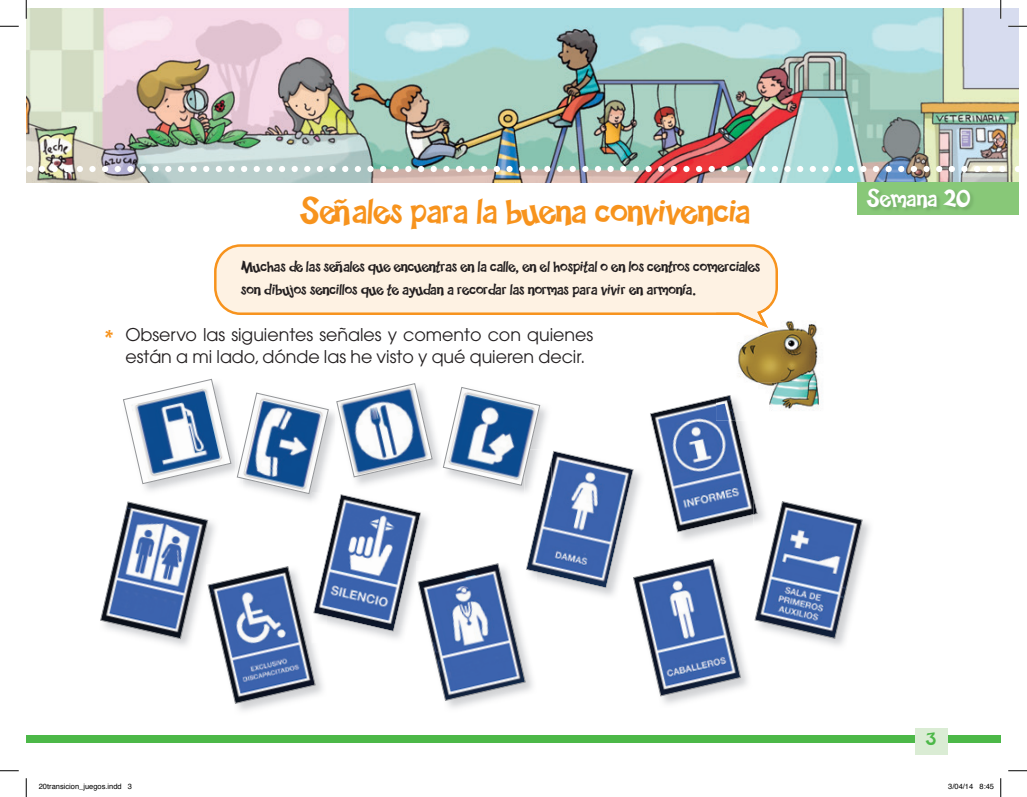
<style>
.page{position:relative;width:1027px;height:797px;background:#fff}
.page>*{position:absolute;margin:0;border:0;box-sizing:border-box;transform-origin:0 0}
.t1{font:37.5px "Happy Sans";letter-spacing:-.005em;color:#f7931d}
.t2{font:25px "Happy Sans";letter-spacing:-.005em;color:#fff}
.t3{font:17.5px/22.5px "Avant Garde";letter-spacing:-.005em;color:#231f20}
.t4{font:17.5px "Happy Sans";color:#4cb848;scale:1.1 1}
.t5{font:16.25px/22.5px "Happy Sans";letter-spacing:-.005em;color:#231f20}
.t6{font:7.5px "Helvetica";color:#000}
.s1{font-family:"Happy Sans";font-size:22.5px;color:#f7931d}
</style>
<div class="page">
<img style="left:26px;top:9px;width:992px;height:173px">
<div style="left:26px;top:735px;width:975px;height:7px;background:#4cb848"></div>
<div style="left:915px;top:728px;width:33px;height:26px;background:#daecd4"></div>
<img style="left:42px;top:166px;width:969px;height:6px">
<svg style="left:857px;top:182px;width:161px;height:33px;background:#85c475"></svg>
<svg style="left:100px;top:378px;width:763px;height:326px"></svg>
<svg style="left:214px;top:244px;width:564px;height:71px;background:#fdebd4"></svg>
<img style="left:716px;top:306px;width:120px;height:115px">
<img style="left:716px;top:393px;width:53px;height:28px">
<img style="left:716px;top:395px;width:20px;height:26px">
<img style="left:716px;top:306px;width:55px;height:22px">
<svg style="left:0;top:25px;width:19px;height:2px"></svg>
<svg style="left:1008px;top:25px;width:19px;height:2px"></svg>
<svg style="left:0;top:770px;width:19px;height:1px"></svg>
<svg style="left:1008px;top:770px;width:19px;height:1px"></svg>
<svg style="left:25px;top:0;width:2px;height:19px"></svg>
<svg style="left:25px;top:778px;width:2px;height:19px"></svg>
<svg style="left:1000px;top:0;width:1px;height:19px"></svg>
<svg style="left:1000px;top:778px;width:1px;height:19px"></svg>
<h1 class="t1" style="left:301px;top:189px;width:451px">Señales para la buena convivencia</h1>
<p class="t5" style="left:241px;top:255px;width:521px">Muchas de las señales que encuentras en la calle, en el hospital o en los centros comerciales son dibujos sencillos que te ayudan a recordar las normas para vivir en armonía.</p>
<p class="t3" style="left:125px;top:323px;width:469px;text-indent:-21px"><span class="s1">*</span> Observo las siguientes señales y comento con quienes están a mi lado, dónde las he visto y qué quieren decir.</p>
<h2 class="t2" style="left:867px;top:183px;width:105px">Semana 20</h2>
<p class="t4" style="left:926px;top:729px;width:10px">3</p>
<p class="t6" style="left:39px;top:781px;width:95px">20transicion_juegos.indd 3</p>
<p class="t6" style="left:948px;top:781px;width:47px">3/04/14 8:45</p>
</div>
